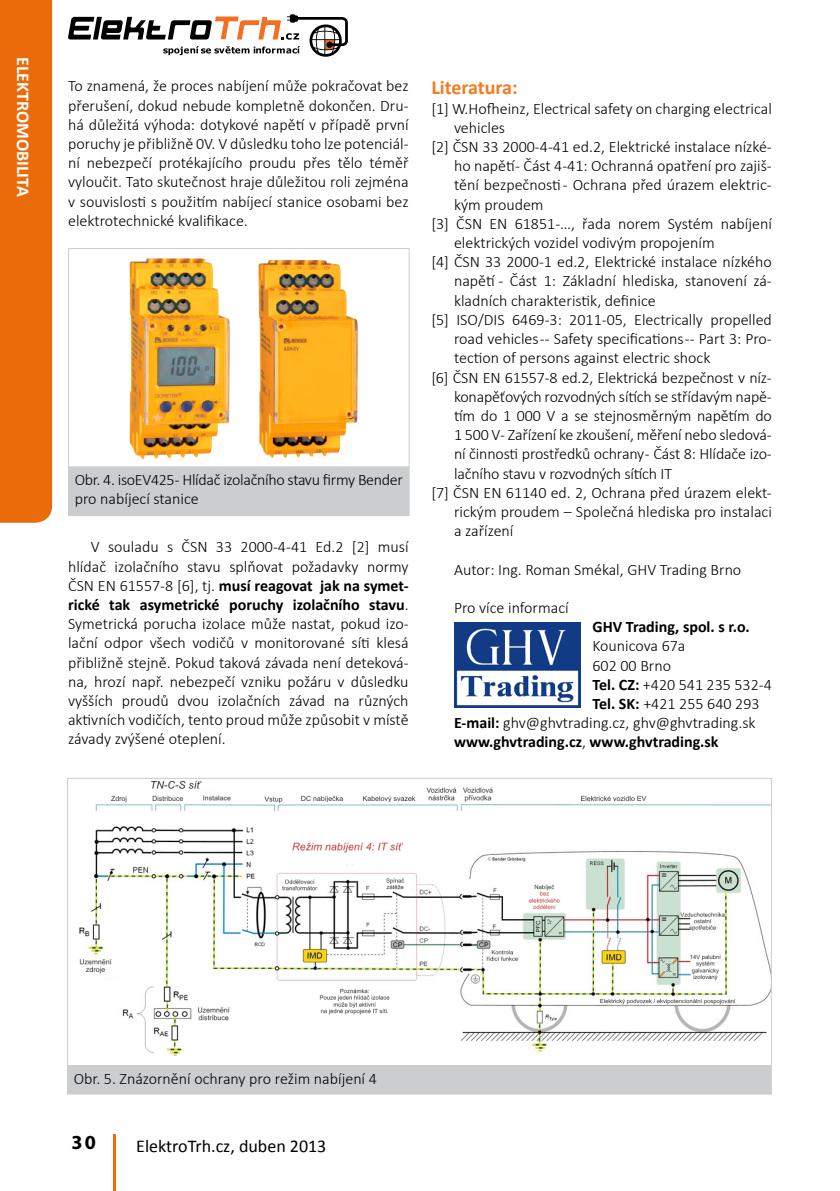
<style>
.page{position:relative;width:840px;height:1191px;background:#fff}
.page>*{position:absolute;margin:0;border:0;box-sizing:border-box;transform-origin:0 0}
.text_9_12_další{font:700 20px "Calibri";color:#f47b20}
.t1{font:700 20px "Myriad Pro";color:#000}
.t2{font:18px "Calibri";color:#000}
.text_9_12_další-2{font:700 18px "Calibri";color:#fff}
.text_9_12_další-3{font:300 16px/19.2px "Calibri";color:#000;text-align:justify}
.text_9_12_další-4{font:300 16px/19.2px "Calibri";letter-spacing:-.02em;color:#000}
.text_9_12_další-5{font:700 16px "Calibri";color:#000}
.s1{font-weight:700}
.s2{font-weight:300}
</style>
<div class="page">
<svg style="left:113px;top:1134px;width:3px;height:57px"></svg>
<svg style="left:68px;top:14px;width:279px;height:43px"></svg>
<div style="left:0;top:0;width:52px;height:523px;background:#eb6a0a"></div>
<img style="left:454px;top:622px;width:126px;height:85px">
<img style="left:129px;top:258px;width:229px;height:201px">
<div style="left:68px;top:248px;width:341px;height:219px;border:1px solid #cbcdce"></div>
<div style="left:69px;top:467px;width:340px;height:48px;background:#cbcdce"></div>
<div style="left:68px;top:467px;width:341px;height:49px;border:1px solid #cbcdce"></div>
<img style="left:79px;top:780px;width:690px;height:275px">
<div style="left:68px;top:1065px;width:703px;height:29px;background:#cbcdce"></div>
<p class="text_9_12_další-2" style="left:34px;top:57px;width:141px;rotate:90deg">ELEKTROMOBILITA</p>
<p class="text_9_12_další-3" style="left:68px;top:76px;width:342px">To znamená, že proces nabíjení může pokračovat bez přerušení, dokud nebude kompletně dokončen. Dru&shy;há důležitá výhoda: dotykové napětí v případě první poruchy je přibližně 0V. V důsledku toho lze potenciál&shy;ní nebezpečí protékajícího proudu přes tělo téměř vyloučit. Tato skutečnost hraje důležitou roli zejména v souvislosti s použitím nabíjecí stanice osobami bez elektrotechnické kvalifikace.</p>
<p class="text_9_12_další-4" style="left:75px;top:470px;width:329px">Obr. 4. isoEV425 - Hlídač izolačního stavu firmy Bender pro nabíjecí stanice</p>
<p class="text_9_12_další-3" style="left:68px;top:537px;width:342px;text-indent:23px">V souladu s ČSN 33 2000-4-41 Ed.2 [2] musí hlídač izolačního stavu splňovat požadavky normy ČSN EN 61557-8 [6], tj. <span class="s1">musí reagovat jak na symet&shy;rické tak asymetrické poruchy izolačního stavu</span>.<br>Symetrická porucha izolace může nastat, pokud izo&shy;lační odpor všech vodičů v monitorované síti klesá přibližně stejně. Pokud taková závada není deteková&shy;na, hrozí např. nebezpečí vzniku požáru v důsledku vyšších proudů dvou izolačních závad na různých aktivních vodičích, tento proud může způsobit v místě závady zvýšené oteplení.</p>
<p class="text_9_12_další" style="left:431px;top:75px;width:88px">Literatura:</p>
<p class="text_9_12_další-3" style="left:454px;top:99px;width:319px;text-indent:-23px">[1] W.Hofheinz, Electrical safety on charging electrical vehicles</p>
<p class="text_9_12_další-3" style="left:454px;top:137px;width:319px;text-indent:-23px">[2] ČSN 33 2000-4-41 ed.2, Elektrické instalace nízké&shy;ho napětí - Část 4-41: Ochranná opatření pro zajiš&shy;tění bezpečnosti - Ochrana před úrazem elektric&shy;kým proudem</p>
<p class="text_9_12_další-3" style="left:454px;top:214px;width:319px;text-indent:-23px">[3] ČSN EN 61851-…, řada norem Systém nabíjení elektrických vozidel vodivým propojením</p>
<p class="text_9_12_další-3" style="left:454px;top:252px;width:319px;text-indent:-23px">[4] ČSN 33 2000-1 ed.2, Elektrické instalace nízkého napětí - Část 1: Základní hlediska, stanovení zá&shy;kladních charakteristik, definice</p>
<p class="text_9_12_další-3" style="left:454px;top:310px;width:319px;text-indent:-23px">[5] ISO/DIS 6469-3: 2011-05, Electrically propelled road vehicles -- Safety specifications -- Part 3: Pro&shy;tection of persons against electric shock</p>
<p class="text_9_12_další-3" style="left:454px;top:367px;width:319px;text-indent:-23px">[6] ČSN EN 61557-8 ed.2, Elektrická bezpečnost v níz&shy;konapěťových rozvodných sítích se střídavým napě&shy;tím do 1 000 V a se stejnosměrným napětím do 1 500 V - Zařízení ke zkoušení, měření nebo sledová&shy;ní činnosti prostředků ochrany - Část 8: Hlídače izo&shy;lačního stavu v rozvodných sítích IT</p>
<p class="text_9_12_další-3" style="left:454px;top:483px;width:319px;text-indent:-23px">[7] ČSN EN 61140 ed. 2, Ochrana před úrazem elekt&shy;rickým proudem – Společná hlediska pro instalaci a zařízení</p>
<p class="text_9_12_další-3" style="left:454px;top:559px;width:288px">Autor: Ing. Roman Smékal, GHV Trading Brno</p>
<p class="text_9_12_další-3" style="left:454px;top:598px;width:116px">Pro více informací</p>
<p class="text_9_12_další-5" style="left:592px;top:616px;width:159px">GHV Trading, spol. s r.o.</p>
<p class="text_9_12_další-3" style="left:592px;top:636px;width:94px">Kounicova 67a</p>
<p class="text_9_12_další-3" style="left:592px;top:655px;width:80px">602 00 Brno</p>
<p class="text_9_12_další-3" style="left:592px;top:675px;width:181px"><span class="s1">Tel. CZ:</span> +420 541 235 532-4</p>
<p class="text_9_12_další-3" style="left:592px;top:694px;width:168px"><span class="s1">Tel. SK:</span> +421 255 640 293</p>
<p class="text_9_12_další-3" style="left:454px;top:713px;width:303px"><span class="s1">E-mail:</span> ghv@ghvtrading.cz, ghv@ghvtrading.sk</p>
<p class="text_9_12_další-5" style="left:454px;top:732px;width:266px">www.ghvtrading.cz<span class="s2">,</span> www.ghvtrading.sk</p>
<p class="text_9_12_další-3" style="left:74px;top:1068px;width:304px">Obr. 5. Znázornění ochrany pro režim nabíjení 4</p>
<p class="t1" style="left:72px;top:1129px;width:26px">30</p>
<p class="t2" style="left:136px;top:1134px;width:192px">ElektroTrh.cz, duben 2013</p>
</div>
